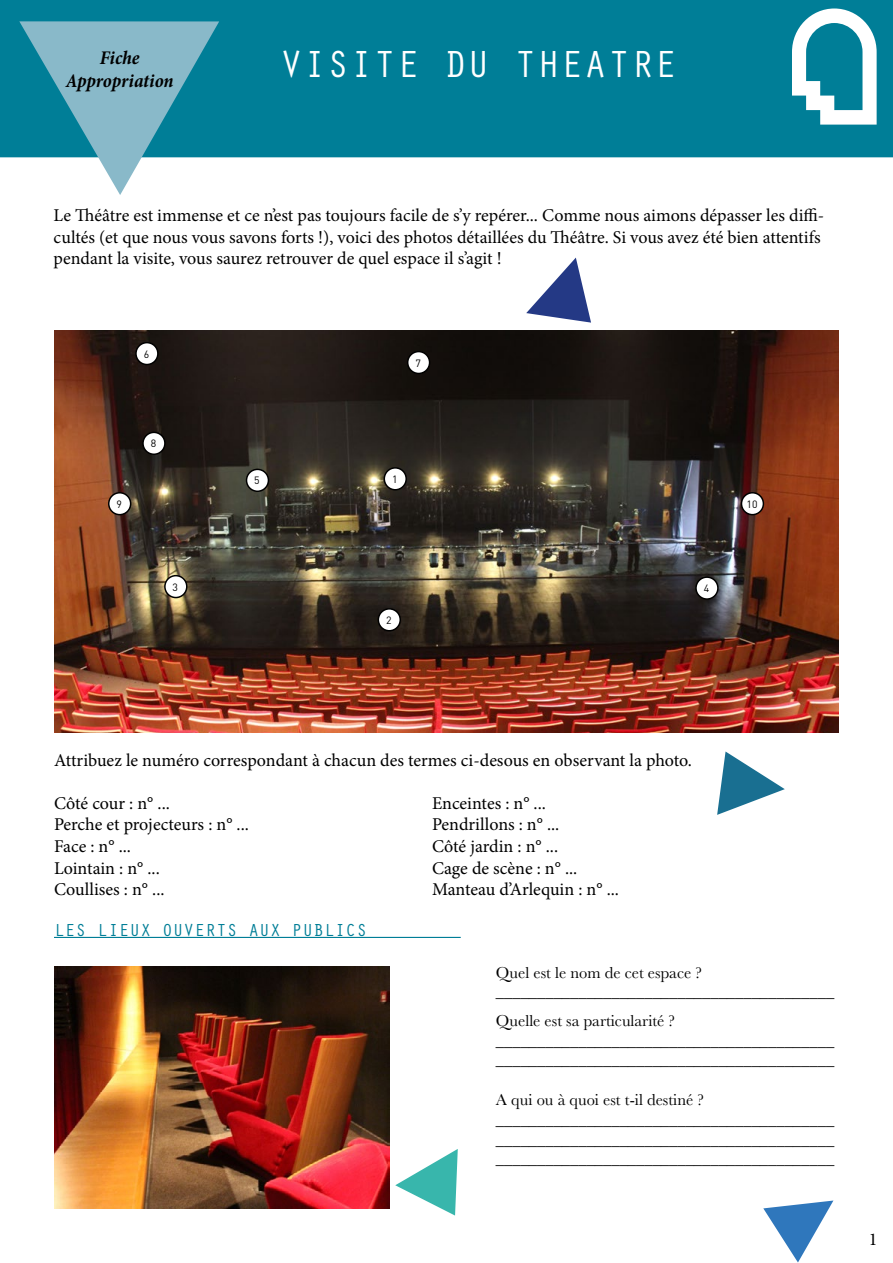
<style>
.page{position:relative;width:893px;height:1263px;background:#fff}
.page>*{position:absolute;margin:0;border:0;box-sizing:border-box;transform-origin:0 0}
.t1{font:39px "Orator Std";color:#fff}
.t2{font:italic 700 condensed 19.5px/23.4px "Minion Pro";letter-spacing:-.005em;color:#000;text-align:center}
.t3{font:18px/21.6px "Minion Pro";color:#000}
.t4{font:18px "Orator Std";color:#007e97}
.t5{font:16.5px/19.8px "Baskerville";color:#000}
.t6{font:10.5px "DIN Pro";color:#000}
</style>
<div class="page">
<div style="left:0;top:1px;width:892px;height:156px;background:#007e97"></div>
<div style="left:0;top:0;width:893px;height:157px;border:2px solid #007e97"></div>
<img style="left:54px;top:330px;width:785px;height:403px">
<div style="left:384px;top:468px;width:22px;height:22px;background:#fff;border-radius:50%"></div>
<div style="left:384px;top:467px;width:23px;height:23px;border:2px solid #000;border-radius:50%"></div>
<div style="left:378px;top:609px;width:22px;height:22px;background:#fff;border-radius:50%"></div>
<div style="left:378px;top:608px;width:23px;height:23px;border:2px solid #000;border-radius:50%"></div>
<div style="left:165px;top:576px;width:22px;height:21px;background:#fff;border-radius:50%"></div>
<div style="left:164px;top:575px;width:24px;height:23px;border:2px solid #000;border-radius:50%"></div>
<div style="left:696px;top:577px;width:22px;height:22px;background:#fff;border-radius:50%"></div>
<div style="left:695px;top:576px;width:24px;height:24px;border:2px solid #000;border-radius:50%"></div>
<div style="left:247px;top:469px;width:21px;height:22px;background:#fff;border-radius:50%"></div>
<div style="left:246px;top:469px;width:23px;height:23px;border:2px solid #000;border-radius:50%"></div>
<div style="left:136px;top:343px;width:22px;height:21px;background:#fff;border-radius:50%"></div>
<div style="left:135px;top:342px;width:24px;height:23px;border:2px solid #000;border-radius:50%"></div>
<div style="left:109px;top:493px;width:22px;height:22px;background:#fff;border-radius:50%"></div>
<div style="left:108px;top:492px;width:23px;height:23px;border:2px solid #000;border-radius:50%"></div>
<div style="left:741px;top:493px;width:22px;height:22px;background:#fff;border-radius:50%"></div>
<div style="left:741px;top:492px;width:23px;height:23px;border:2px solid #000;border-radius:50%"></div>
<div style="left:408px;top:352px;width:22px;height:21px;background:#fff;border-radius:50%"></div>
<div style="left:407px;top:351px;width:23px;height:23px;border:2px solid #000;border-radius:50%"></div>
<div style="left:143px;top:432px;width:22px;height:22px;background:#fff;border-radius:50%"></div>
<div style="left:142px;top:432px;width:24px;height:23px;border:2px solid #000;border-radius:50%"></div>
<hr style="left:54px;top:937px;width:407px;height:1px;background:#007e97">
<img style="left:54px;top:966px;width:335px;height:243px">
<svg style="left:19px;top:21px;width:200px;height:174px"></svg>
<svg style="left:792px;top:9px;width:85px;height:116px"></svg>
<svg style="left:717px;top:751px;width:68px;height:64px"></svg>
<svg style="left:395px;top:1149px;width:63px;height:66px"></svg>
<svg style="left:526px;top:258px;width:65px;height:65px"></svg>
<svg style="left:763px;top:1200px;width:70px;height:62px"></svg>
<p class="t2" style="left:66px;top:46px;width:110px">Fiche<br>Appropriation</p>
<h1 class="t1" style="left:280px;top:36px;width:399px">VISITE DU THEATRE</h1>
<p class="t3" style="left:54px;top:204px;width:772px">Le Théâtre est immense et ce n’est pas toujours facile de s’y repérer... Comme nous aimons dépasser les diffi&shy;cultés (et que nous vous savons forts !), voici des photos détaillées du Théâtre. Si vous avez été bien attentifs pendant la visite, vous saurez retrouver de quel espace il s’agit !</p>
<p class="t6" style="left:144px;top:347px;width:7px">6</p>
<p class="t6" style="left:151px;top:436px;width:7px">8</p>
<p class="t6" style="left:254px;top:473px;width:7px">5</p>
<p class="t6" style="left:415px;top:356px;width:7px">7</p>
<p class="t6" style="left:392px;top:472px;width:7px">1</p>
<p class="t6" style="left:117px;top:497px;width:7px">9</p>
<p class="t6" style="left:746px;top:497px;width:12px">10</p>
<p class="t6" style="left:173px;top:580px;width:7px">3</p>
<p class="t6" style="left:704px;top:581px;width:7px">4</p>
<p class="t6" style="left:386px;top:613px;width:7px">2</p>
<p class="t3" style="left:54px;top:749px;width:639px">Attribuez le numéro correspondant à chacun des termes ci-desous en observant la photo.</p>
<p class="t3" style="left:54px;top:792px;width:117px">Côté cour : n° ...</p>
<p class="t3" style="left:432px;top:792px;width:115px">Enceintes : n° ...</p>
<p class="t3" style="left:54px;top:814px;width:196px">Perche et projecteurs : n° ...</p>
<p class="t3" style="left:432px;top:814px;width:129px">Pendrillons : n° ...</p>
<p class="t3" style="left:54px;top:835px;width:79px">Face : n° ...</p>
<p class="t3" style="left:432px;top:835px;width:128px">Côté jardin : n° ...</p>
<p class="t3" style="left:54px;top:857px;width:107px">Lointain : n° ...</p>
<p class="t3" style="left:432px;top:857px;width:147px">Cage de scène : n° ...</p>
<p class="t3" style="left:54px;top:879px;width:112px">Coullises : n° ...</p>
<p class="t3" style="left:432px;top:879px;width:188px">Manteau d’Arlequin : n° ...</p>
<p class="t4" style="left:54px;top:917px;width:315px">LES LIEUX OUVERTS AUX PUBLICS</p>
<p class="t5" style="left:496px;top:963px;width:340px">Quel est le nom de cet espace ? _________________________________________</p>
<p class="t5" style="left:496px;top:1011px;width:340px">Quelle est sa particularité ? _________________________________________ _________________________________________</p>
<p class="t5" style="left:496px;top:1090px;width:340px">A qui ou à quoi est t-il destiné ? _________________________________________ _________________________________________ _________________________________________</p>
<p class="t3" style="left:869px;top:1228px;width:10px">1</p>
</div>
